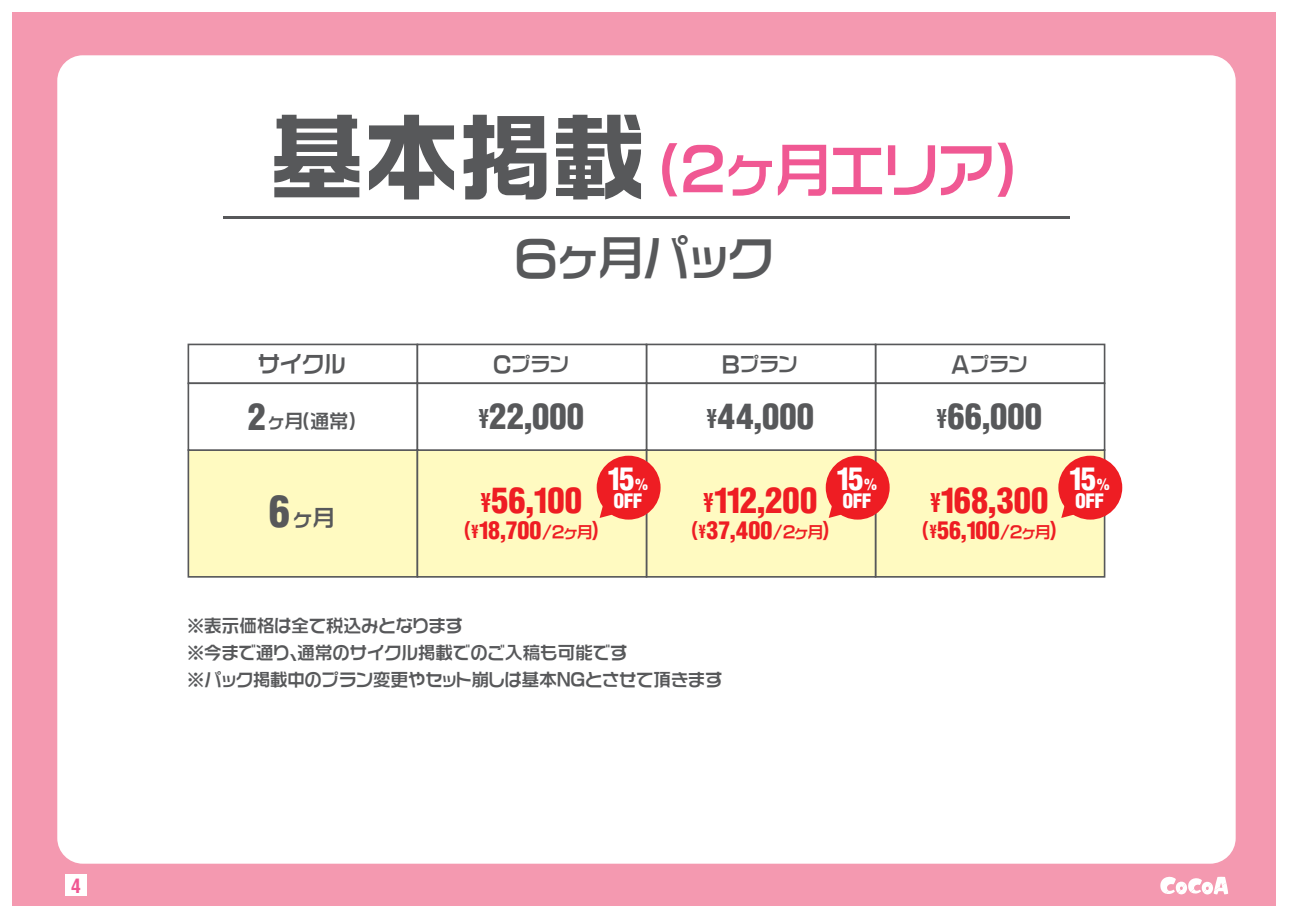
<style>
.page{position:relative;width:1289px;height:919px;background:#fff}
.page>*{position:absolute;margin:0;border:0;box-sizing:border-box;transform-origin:0 0}
.t1{font:59.1px "VD Logo G Bold P";letter-spacing:-.085em;color:#f05893}
.t2{font:48.3px "VD Logo G Bold P";letter-spacing:-.1em;color:#57585a}
.t3{font:900 condensed 34.5px "Helvetica LT Std";letter-spacing:.005em;color:#ee1d23}
.t4{font:900 condensed 34.5px "Helvetica LT Std";letter-spacing:.005em;color:#57585a}
.t5{font:900 condensed 30.6px "Helvetica LT Std";color:#fff}
.t6{font:900 condensed 24px "Helvetica LT Std";letter-spacing:.005em;color:#ee1d23}
.t7{font:23.1px "VD Logo G Bold P";letter-spacing:-.055em;color:#57585a}
.t8{font:20.1px "VD Logo G Bold P";letter-spacing:-.04em;color:#57585a}
.t9{font:900 condensed 19.5px "Helvetica LT Std";letter-spacing:-.025em;color:#fff}
.t10{font:19.5px "VD Logo G Bold P";color:#57585a}
.t11{font:700 condensed 19.5px "Helvetica LT Std";color:#f05893}
.t12{font:18px/27px "VD Logo G Bold P";letter-spacing:-.04em;color:#57585a}
.s1{font-family:"VD Logo G Extra";font-size:96px;color:#57585a}
.s2{font-family:"Helvetica LT Std";font-weight:900;font-stretch:condensed;font-size:35.85px}
.s3{font-family:"Helvetica LT Std";font-weight:900;font-stretch:condensed;font-size:42.6px}
.s4{font-size:22.95px}
.s5{font-family:"Helvetica LT Std Extra Comp";font-weight:400;font-stretch:normal;font-size:26.7px}
.s6{font-family:"VD Logo G Bold P";font-weight:400;font-stretch:normal;font-size:21px}
.s7{font-family:"Helvetica LT Std Extra Comp";font-weight:400;font-stretch:normal;font-size:18.45px}
.s8{font-family:"VD Logo G Bold P";font-weight:400;font-stretch:normal;font-size:16.5px}
.s9{font-size:15.45px}
</style>
<div class="page">
<div style="left:13px;top:13px;width:1263px;height:893px;background:#f499b0"></div>
<div style="left:57px;top:55px;width:1178px;height:808px;background:#fff;border-radius:26px"></div>
<svg style="left:1160px;top:876px;width:68px;height:18px"></svg>
<hr style="left:223px;top:216px;width:846px;height:3px;background:#57585a">
<div style="left:187px;top:449px;width:231px;height:128px;background:#fffac1;border:2px solid #57585a"></div>
<div style="left:874px;top:449px;width:231px;height:128px;background:#fffac1;border:2px solid #57585a"></div>
<div style="left:645px;top:449px;width:231px;height:128px;background:#fffac1;border:2px solid #57585a"></div>
<div style="left:416px;top:449px;width:231px;height:128px;background:#fffac1;border:2px solid #57585a"></div>
<div style="left:596px;top:455px;width:64px;height:64px;background:#ee1d23;border-radius:50%"></div>
<svg style="left:599px;top:502px;width:16px;height:16px"></svg>
<div style="left:825px;top:455px;width:64px;height:64px;background:#ee1d23;border-radius:50%"></div>
<svg style="left:828px;top:502px;width:15px;height:16px"></svg>
<div style="left:1058px;top:455px;width:64px;height:64px;background:#ee1d23;border-radius:50%"></div>
<svg style="left:1061px;top:502px;width:15px;height:16px"></svg>
<div style="left:187px;top:343px;width:231px;height:41px;background:#fff;border:2px solid #57585a"></div>
<div style="left:187px;top:382px;width:231px;height:69px;background:#fff;border:2px solid #57585a"></div>
<div style="left:874px;top:343px;width:231px;height:41px;background:#fff;border:2px solid #57585a"></div>
<div style="left:874px;top:382px;width:231px;height:69px;background:#fff;border:2px solid #57585a"></div>
<div style="left:645px;top:343px;width:231px;height:41px;background:#fff;border:2px solid #57585a"></div>
<div style="left:645px;top:382px;width:231px;height:69px;background:#fff;border:2px solid #57585a"></div>
<div style="left:416px;top:343px;width:231px;height:41px;background:#fff;border:2px solid #57585a"></div>
<div style="left:416px;top:382px;width:231px;height:69px;background:#fff;border:2px solid #57585a"></div>
<div style="left:65px;top:873px;width:22px;height:22px;background:#fff"></div>
<p class="t11" style="left:71px;top:873px;width:11px">4</p>
<h1 class="t1" style="left:269px;top:140px;width:780px"><span class="s1">基本掲載</span>（2ヶ月エリア）</h1>
<h2 class="t2" style="left:512px;top:233px;width:264px">６ヶ月パック</h2>
<p class="t7" style="left:257px;top:352px;width:90px">サイクル</p>
<p class="t10" style="left:248px;top:411px;width:120px"><span class="s2">2</span>ヶ月（通常）</p>
<p class="t7" style="left:269px;top:505px;width:68px"><span class="s3">6</span>ヶ月</p>
<p class="t8" style="left:493px;top:354px;width:78px"><span class="s4">C</span>プラン</p>
<p class="t8" style="left:722px;top:354px;width:78px"><span class="s4">B</span>プラン</p>
<p class="t8" style="left:951px;top:354px;width:79px"><span class="s4">A</span>プラン</p>
<h3 class="t4" style="left:478px;top:395px;width:107px"><span class="s5">¥</span>22,000</h3>
<h3 class="t4" style="left:706px;top:395px;width:109px"><span class="s5">¥</span>44,000</h3>
<h3 class="t4" style="left:936px;top:395px;width:107px"><span class="s5">¥</span>66,000</h3>
<h3 class="t3" style="left:481px;top:479px;width:103px"><span class="s5">¥</span>56,100</h3>
<h3 class="t6" style="left:452px;top:515px;width:159px"><span class="s6">（</span><span class="s7">¥</span>18,700<span class="s8">/2ヶ月</span><span class="s6">）</span></h3>
<h3 class="t5" style="left:607px;top:459px;width:42px">15<span class="s9">%</span></h3>
<p class="t9" style="left:613px;top:488px;width:31px">OFF</p>
<h3 class="t3" style="left:703px;top:479px;width:115px"><span class="s5">¥</span>112,200</h3>
<h3 class="t6" style="left:679px;top:515px;width:163px"><span class="s6">（</span><span class="s7">¥</span>37,400<span class="s8">/2ヶ月</span><span class="s6">）</span></h3>
<h3 class="t5" style="left:836px;top:459px;width:42px">15<span class="s9">%</span></h3>
<p class="t9" style="left:842px;top:488px;width:31px">OFF</p>
<h3 class="t3" style="left:930px;top:479px;width:120px"><span class="s5">¥</span>168,300</h3>
<h3 class="t6" style="left:910px;top:515px;width:159px"><span class="s6">（</span><span class="s7">¥</span>56,100<span class="s8">/2ヶ月</span><span class="s6">）</span></h3>
<h3 class="t5" style="left:1069px;top:459px;width:42px">15<span class="s9">%</span></h3>
<p class="t9" style="left:1075px;top:488px;width:31px">OFF</p>
<p class="t12" style="left:187px;top:612px;width:537px">※表示価格は全て税込みとなります<br>※今まで通り、通常のサイクル掲載でのご入稿も可能です<br>※パック掲載中のプラン変更やセット崩しは基本NGとさせて頂きます</p>
</div>
